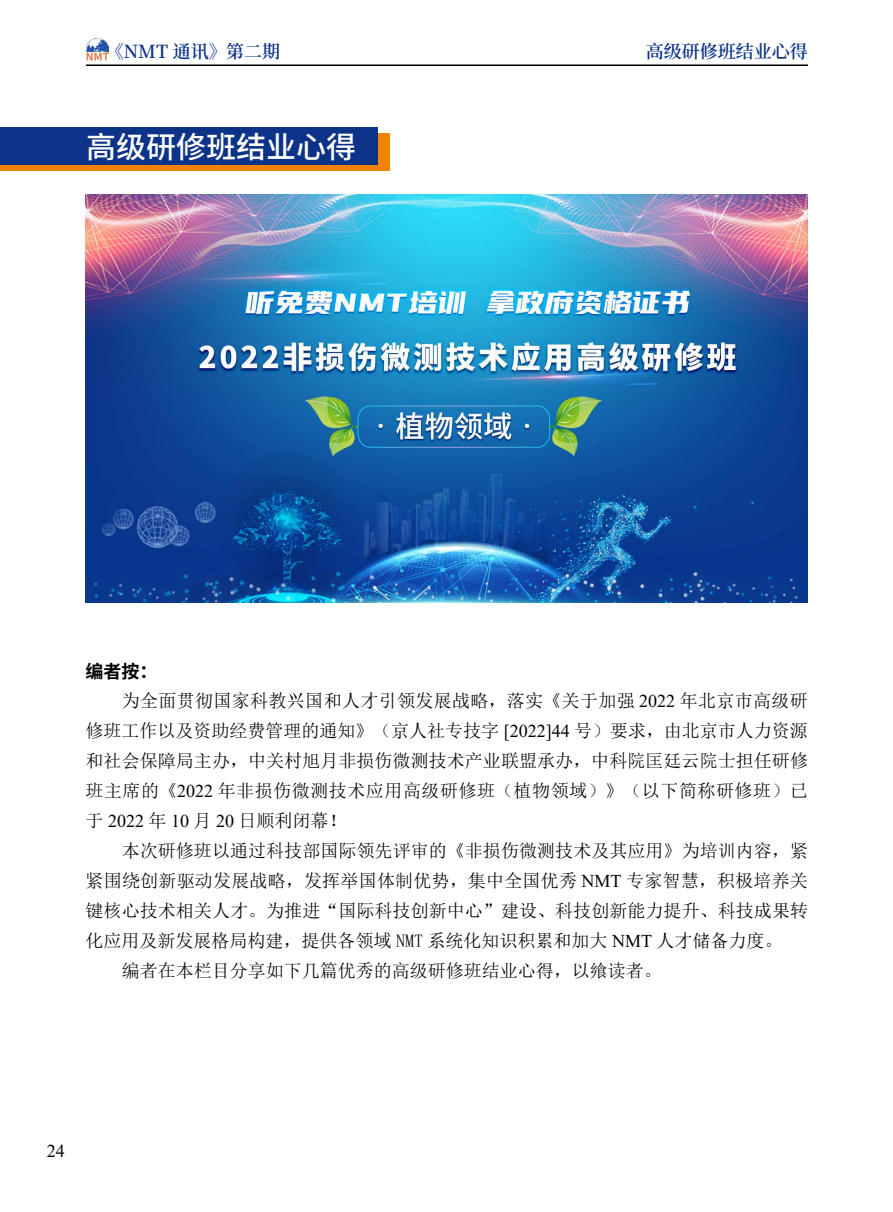
<style>
.page{position:relative;width:893px;height:1212px;background:#fff}
.page>*{position:absolute;margin:0;border:0;box-sizing:border-box;transform-origin:0 0}
.t1{font:500 30px "Noto Sans Hans";color:#fff}
.t2{font:18px/30px "Sim Sun";letter-spacing:.005em;color:#000;text-align:justify}
.t3{font:600 18px "Source Han Serif CN";color:#0c3388}
.t4{font:700 18px "Noto Sans Hans";color:#000}
.t5{font:18px "Times New Roman";color:#000}
.s1{font-family:"Times New Roman"}
</style>
<div class="page">
<hr style="left:86px;top:64px;width:722px;height:2px;background:#000">
<img style="left:86px;top:38px;width:22px;height:22px">
<div style="left:0;top:134px;width:389px;height:37px;background:#f08300"></div>
<div style="left:0;top:127px;width:378px;height:37px;background:#0c3388"></div>
<img style="left:85px;top:195px;width:722px;height:407px">
<p class="t3" style="left:106px;top:41px;width:176px">《NMT 通讯》第二期</p>
<h1 class="t1" style="left:86px;top:130px;width:272px">高级研修班结业心得</h1>
<p class="t3" style="left:646px;top:41px;width:163px">高级研修班结业心得</p>
<p class="t4" style="left:86px;top:661px;width:74px">编者按：</p>
<p class="t2" style="left:86px;top:686px;width:724px;text-indent:36px">为全面贯彻国家科教兴国和人才引领发展战略，落实《关于加强 <span class="s1">2022</span> 年北京市高级研修班工作以及资助经费管理的通知》（京人社专技字 <span class="s1">[2022]44</span> 号）要求，由北京市人力资源和社会保障局主办，中关村旭月非损伤微测技术产业联盟承办，中科院匡廷云院士担任研修班主席的《<span class="s1">2022</span> 年非损伤微测技术应用高级研修班（植物领域）》（以下简称研修班）已于 <span class="s1">2022</span> 年 <span class="s1">10</span> 月 <span class="s1">20</span> 日顺利闭幕！</p>
<p class="t2" style="left:122px;top:836px;width:688px">本次研修班以通过科技部国际领先评审的《非损伤微测技术及其应用》为培训内容，紧</p>
<p class="t2" style="left:86px;top:866px;width:724px">紧围绕创新驱动发展战略，发挥举国体制优势，集中全国优秀 <span class="s1">NMT</span> 专家智慧，积极培养关</p>
<p class="t2" style="left:86px;top:896px;width:724px">键核心技术相关人才。为推进“国际科技创新中心”建设、科技创新能力提升、科技成果转</p>
<p class="t2" style="left:86px;top:926px;width:698px">化应用及新发展格局构建，提供各领域 NMT 系统化知识积累和加大 <span class="s1">NMT</span> 人才储备力度。</p>
<p class="t2" style="left:122px;top:956px;width:541px">编者在本栏目分享如下几篇优秀的高级研修班结业心得，以飨读者。</p>
<p class="t5" style="left:47px;top:1138px;width:19px">24</p>
</div>
